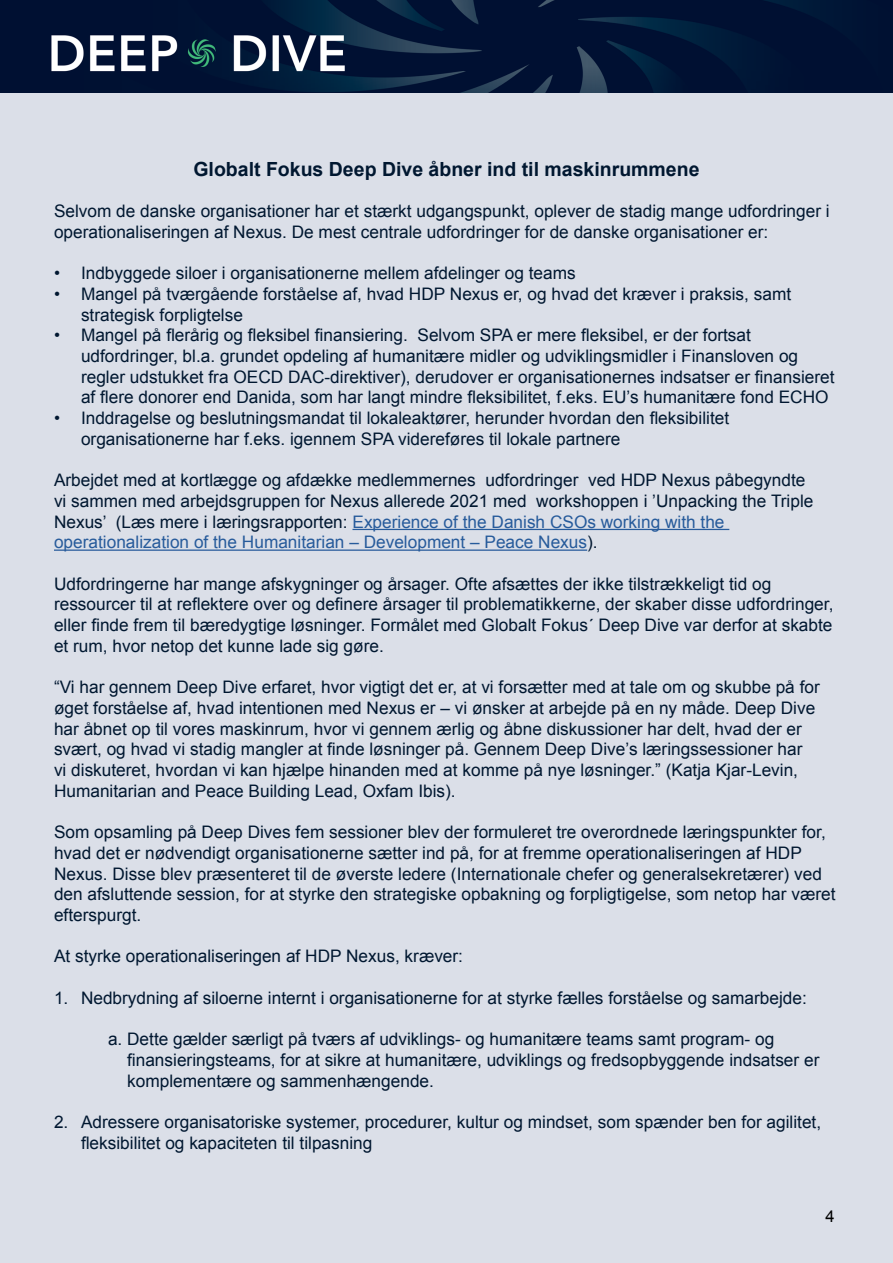
<style>
.page{position:relative;width:893px;height:1263px;background:#fff}
.page>*{position:absolute;margin:0;border:0;box-sizing:border-box;transform-origin:0 0}
.t1{font:700 19.5px "Arial";color:#001730}
.t2{font:17.25px/20.7px "Arial";color:#001730}
.t3{font:16.5px "Arial";color:#000}
.s1{color:#275b9b}
</style>
<div class="page">
<div style="left:0;top:93px;width:893px;height:1170px;background:#dbdfe8"></div>
<img style="left:0;top:0;width:893px;height:93px">
<hr style="left:352px;top:529px;width:377px;height:1px;background:#275b9b">
<hr style="left:54px;top:549px;width:533px;height:2px;background:#275b9b">
<p class="t1" style="left:193px;top:156px;width:508px">Globalt Fokus Deep Dive åbner ind til maskinrummene</p>
<p class="t2" style="left:54px;top:201px;width:777px">Selvom de danske organisationer har et stærkt udgangspunkt, oplever de stadig mange udfordringer i operationaliseringen af Nexus. De mest centrale udfordringer for de danske organisationer er:</p>
<p class="t2" style="left:54px;top:263px;width:523px">• Indbyggede siloer i organisationerne mellem afdelinger og teams</p>
<p class="t2" style="left:81px;top:284px;width:712px;text-indent:-27px">• Mangel på tværgående forståelse af, hvad HDP Nexus er, og hvad det kræver i praksis, samt strategisk forpligtelse</p>
<p class="t2" style="left:81px;top:325px;width:755px;text-indent:-27px">• Mangel på flerårig og fleksibel finansiering. Selvom SPA er mere fleksibel, er der fortsat udfordringer, bl.a. grundet opdeling af humanitære midler og udviklingsmidler i Finansloven og regler udstukket fra OECD DAC-direktiver), derudover er organisationernes indsatser er finansieret af flere donorer end Danida, som har langt mindre fleksibilitet, f.eks. EU’s humanitære fond ECHO</p>
<p class="t2" style="left:81px;top:408px;width:650px;text-indent:-27px">• Inddragelse og beslutningsmandat til lokaleaktører, herunder hvordan den fleksibilitet organisationerne har f.eks. igennem SPA videreføres til lokale partnere</p>
<p class="t2" style="left:54px;top:470px;width:761px">Arbejdet med at kortlægge og afdække medlemmernes udfordringer ved HDP Nexus påbegyndte vi sammen med arbejdsgruppen for Nexus allerede 2021 med workshoppen i ’Unpacking the Triple Nexus’ (Læs mere i læringsrapporten: <span class="s1">Experience of the Danish CSOs working with the operationalization of the Humanitarian – Development – Peace Nexus</span>).</p>
<p class="t2" style="left:54px;top:573px;width:781px">Udfordringerne har mange afskygninger og årsager. Ofte afsættes der ikke tilstrækkeligt tid og ressourcer til at reflektere over og definere årsager til problematikkerne, der skaber disse udfordringer, eller finde frem til bæredygtige løsninger. Formålet med Globalt Fokus´ Deep Dive var derfor at skabte et rum, hvor netop det kunne lade sig gøre.</p>
<p class="t2" style="left:54px;top:677px;width:767px">“Vi har gennem Deep Dive erfaret, hvor vigtigt det er, at vi forsætter med at tale om og skubbe på for øget forståelse af, hvad intentionen med Nexus er – vi ønsker at arbejde på en ny måde. Deep Dive har åbnet op til vores maskinrum, hvor vi gennem ærlig og åbne diskussioner har delt, hvad der er svært, og hvad vi stadig mangler at finde løsninger på. Gennem Deep Dive’s læringssessioner har<br>vi diskuteret, hvordan vi kan hjælpe hinanden med at komme på nye løsninger.” (Katja Kjar-Levin, Humanitarian and Peace Building Lead, Oxfam Ibis).</p>
<p class="t2" style="left:54px;top:822px;width:783px">Som opsamling på Deep Dives fem sessioner blev der formuleret tre overordnede læringspunkter for, hvad det er nødvendigt organisationerne sætter ind på, for at fremme operationaliseringen af HDP Nexus. Disse blev præsenteret til de øverste ledere (Internationale chefer og generalsekretærer) ved den afsluttende session, for at styrke den strategiske opbakning og forpligtigelse, som netop har været efterspurgt.</p>
<p class="t2" style="left:54px;top:946px;width:411px">At styrke operationaliseringen af HDP Nexus, kræver:</p>
<p class="t2" style="left:54px;top:987px;width:754px">1. Nedbrydning af siloerne internt i organisationerne for at styrke fælles forståelse og samarbejde:</p>
<p class="t2" style="left:127px;top:1029px;width:694px;text-indent:-19px">a. Dette gælder særligt på tværs af udviklings- og humanitære teams samt program- og finansieringsteams, for at sikre at humanitære, udviklings og fredsopbyggende indsatser er komplementære og sammenhængende.</p>
<p class="t2" style="left:81px;top:1112px;width:742px;text-indent:-27px">2. Adressere organisatoriske systemer, procedurer, kultur og mindset, som spænder ben for agilitet, fleksibilitet og kapaciteten til tilpasning</p>
<p class="t3" style="left:825px;top:1205px;width:11px">4</p>
</div>
